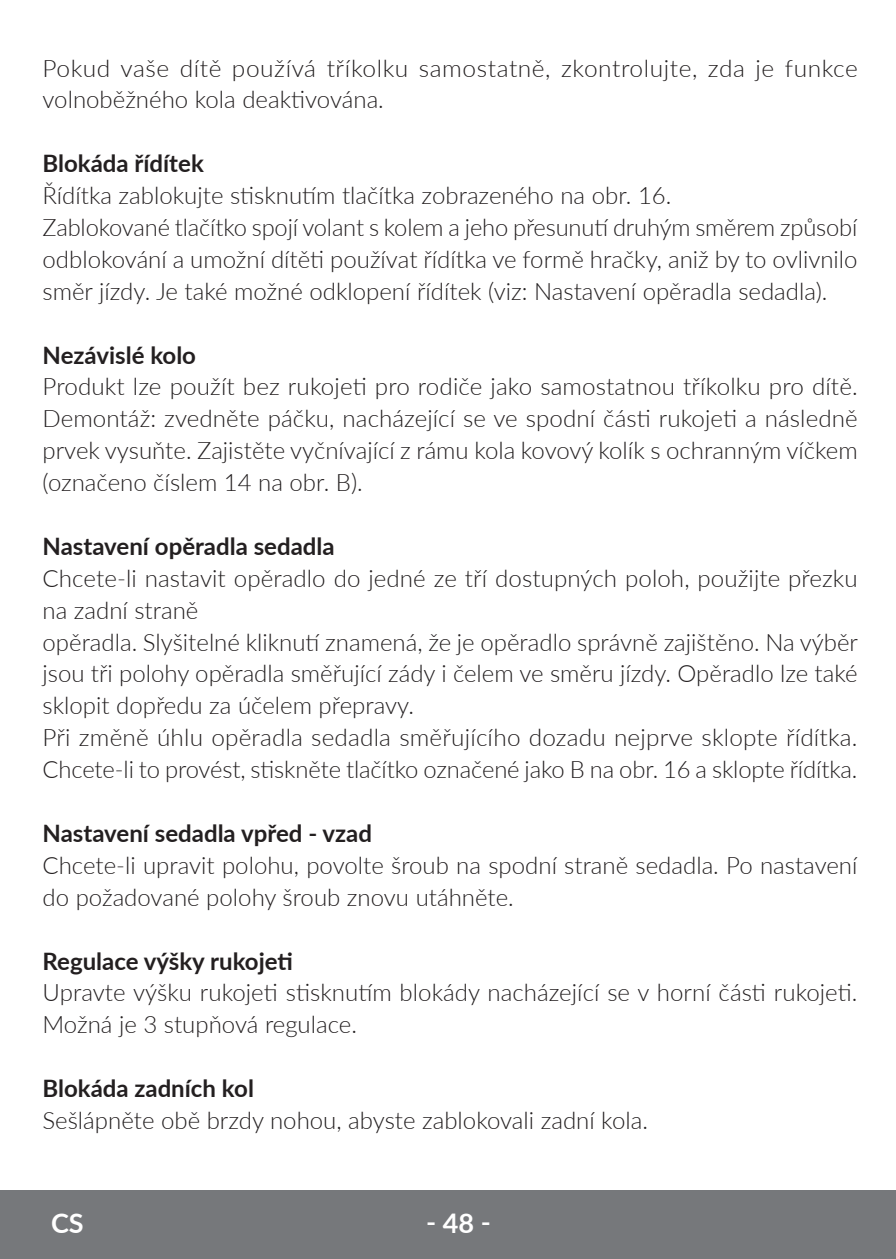
<style>
.page{position:relative;width:896px;height:1259px;background:#fff}
.page>*{position:absolute;margin:0;border:0;box-sizing:border-box;transform-origin:0 0}
.t1{font:700 27px "Lato";color:#fff}
.t2{font:300 24px/31.8px "Lato";color:#231f20}
.t3{font:700 24px "Lato";color:#231f20}
.t4{font:300 24px/31.8px "Lato";letter-spacing:.02em;color:#231f20}
</style>
<div class="page">
<div style="left:0;top:1190px;width:895px;height:69px;background:#76787b"></div>
<p class="t4" style="left:43px;top:51px;width:816px">Pokud vaše dítě používá tříkolku samostatně, zkontrolujte, zda je funkce volnoběžného kola deaktivována.</p>
<p class="t3" style="left:43px;top:146px;width:163px">Blokáda řídítek</p>
<p class="t2" style="left:43px;top:179px;width:816px">Řídítka zablokujte stisknutím tlačítka zobrazeného na obr. 16.<br>Zablokované tlačítko spojí volant s kolem a jeho přesunutí druhým směrem způsobí odblokování a umožní dítěti používat řídítka ve formě hračky, aniž by to ovlivnilo směr jízdy. Je také možné odklopení řídítek (viz: Nastavení opěradla sedadla).</p>
<p class="t3" style="left:43px;top:342px;width:155px">Nezávislé kolo</p>
<p class="t2" style="left:43px;top:370px;width:816px;text-align:justify">Produkt lze použít bez rukojeti pro rodiče jako samostatnou tříkolku pro dítě.<br>Demontáž: zvedněte páčku, nacházející se ve spodní části rukojeti a následně prvek vysuňte. Zajistěte vyčnívající z rámu kola kovový kolík s ochranným víčkem (označeno číslem 14 na obr. B).</p>
<p class="t3" style="left:43px;top:528px;width:293px">Nastavení opěradla sedadla</p>
<p class="t2" style="left:43px;top:561px;width:817px">Chcete-li nastavit opěradlo do jedné ze tří dostupných poloh, použijte přezku na zadní straně<br>opěradla. Slyšitelné kliknutí znamená, že je opěradlo správně zajištěno. Na výběr jsou tři polohy opěradla směřující zády i čelem ve směru jízdy. Opěradlo lze také sklopit dopředu za účelem přepravy.<br>Při změně úhlu opěradla sedadla směřujícího dozadu nejprve sklopte řídítka.<br>Chcete-li to provést, stiskněte tlačítko označené jako B na obr. 16 a sklopte řídítka.</p>
<p class="t3" style="left:43px;top:816px;width:331px">Nastavení sedadla vpřed - vzad</p>
<p class="t2" style="left:43px;top:848px;width:816px">Chcete-li upravit polohu, povolte šroub na spodní straně sedadla. Po nastavení do požadované polohy šroub znovu utáhněte.</p>
<p class="t3" style="left:43px;top:943px;width:252px">Regulace výšky rukojeti</p>
<p class="t2" style="left:43px;top:976px;width:816px">Upravte výšku rukojeti stisknutím blokády nacházející se v horní části rukojeti.<br>Možná je 3 stupňová regulace.</p>
<p class="t3" style="left:43px;top:1071px;width:213px">Blokáda zadních kol</p>
<p class="t2" style="left:43px;top:1103px;width:607px">Sešlápněte obě brzdy nohou, abyste zablokovali zadní kola.</p>
<p class="t1" style="left:51px;top:1207px;width:34px">CS</p>
<p class="t1" style="left:426px;top:1203px;width:66px">‑ 48 ‑</p>
</div>
